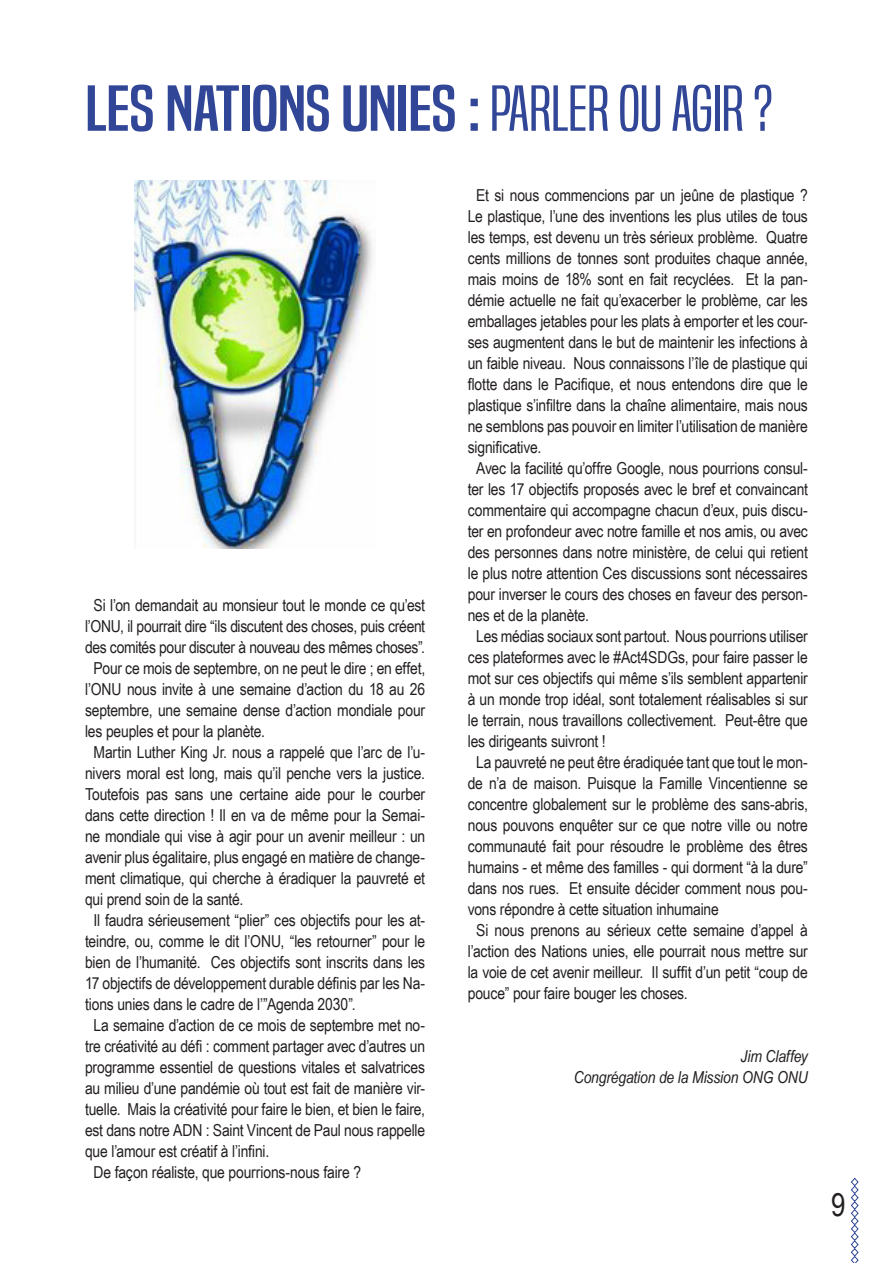
<style>
.page{position:relative;width:893px;height:1263px;background:#fff}
.page>*{position:absolute;margin:0;border:0;box-sizing:border-box;transform-origin:0 0}
.t1{font:60px "Built Titling Rg";letter-spacing:-.01em;color:#314697;scale:1.36 1}
.t2{font:31.5px "Arial Narrow";color:#231f20}
.t3{font:16.5px/21px "Arial Narrow";letter-spacing:-.01em;color:#231f20;text-align:justify}
.t4{font:italic 16.5px "Arial Narrow";letter-spacing:-.01em;color:#231f20}
.s1{font-family:"Built Titling Lt"}
</style>
<div class="page">
<svg style="left:850px;top:1177px;width:9px;height:86px"></svg>
<img style="left:135px;top:181px;width:238px;height:368px">
<p class="t1" style="left:85px;top:73px;width:508px">LES NATIONS UNIES : <span class="s1">PARLER OU AGIR ?</span></p>
<p class="t3" style="left:85px;top:594px;width:342px;text-align:center">Si l’on demandait au monsieur tout le monde ce qu’est l’ONU, il pourrait dire “ils discutent des choses, puis créent des comités pour discuter à nouveau des mêmes choses”.</p>
<p class="t3" style="left:85px;top:657px;width:342px;text-indent:9px">Pour ce mois de septembre, on ne peut le dire ; en effet, l’ONU nous invite à une semaine d’action du 18 au 26 septembre, une semaine dense d’action mondiale pour les peuples et pour la planète.</p>
<p class="t3" style="left:85px;top:741px;width:342px;text-indent:9px">Martin Luther King Jr. nous a rappelé que l’arc de l’u&shy;nivers moral est long, mais qu’il penche vers la justice.<br>Toutefois pas sans une certaine aide pour le courber dans cette direction ! Il en va de même pour la Semai&shy;ne mondiale qui vise à agir pour un avenir meilleur : un avenir plus égalitaire, plus engagé en matière de change&shy;ment climatique, qui cherche à éradiquer la pauvreté et qui prend soin de la santé.</p>
<p class="t3" style="left:85px;top:909px;width:342px;text-indent:9px">Il faudra sérieusement “plier” ces objectifs pour les at&shy;teindre, ou, comme le dit l’ONU, “les retourner” pour le bien de l’humanité. Ces objectifs sont inscrits dans les 17 objectifs de développement durable définis par les Na&shy;tions unies dans le cadre de l’”Agenda 2030”.</p>
<p class="t3" style="left:85px;top:1014px;width:342px;text-indent:9px">La semaine d’action de ce mois de septembre met no&shy;tre créativité au défi : comment partager avec d’autres un programme essentiel de questions vitales et salvatrices au milieu d’une pandémie où tout est fait de manière vir&shy;tuelle. Mais la créativité pour faire le bien, et bien le faire, est dans notre ADN : Saint Vincent de Paul nous rappelle que l’amour est créatif à l’infini.</p>
<p class="t3" style="left:94px;top:1161px;width:269px">De façon réaliste, que pourrions-nous faire ?</p>
<p class="t3" style="left:468px;top:184px;width:342px;text-indent:9px">Et si nous commencions par un jeûne de plastique ?<br>Le plastique, l’une des inventions les plus utiles de tous les temps, est devenu un très sérieux problème. Quatre cents millions de tonnes sont produites chaque année, mais moins de 18% sont en fait recyclées. Et la pan&shy;démie actuelle ne fait qu’exacerber le problème, car les emballages jetables pour les plats à emporter et les cour&shy;ses augmentent dans le but de maintenir les infections à un faible niveau. Nous connaissons l’île de plastique qui flotte dans le Pacifique, et nous entendons dire que le plastique s’infiltre dans la chaîne alimentaire, mais nous ne semblons pas pouvoir en limiter l’utilisation de manière significative.</p>
<p class="t3" style="left:468px;top:457px;width:342px;text-indent:9px">Avec la facilité qu’offre Google, nous pourrions consul&shy;ter les 17 objectifs proposés avec le bref et convaincant commentaire qui accompagne chacun d’eux, puis discu&shy;ter en profondeur avec notre famille et nos amis, ou avec des personnes dans notre ministère, de celui qui retient le plus notre attention Ces discussions sont nécessaires pour inverser le cours des choses en faveur des person&shy;nes et de la planète.</p>
<p class="t3" style="left:468px;top:625px;width:342px;text-indent:9px">Les médias sociaux sont partout. Nous pourrions utiliser ces plateformes avec le #Act4SDGs, pour faire passer le mot sur ces objectifs qui même s’ils semblent appartenir à un monde trop idéal, sont totalement réalisables si sur le terrain, nous travaillons collectivement. Peut-être que les dirigeants suivront !</p>
<p class="t3" style="left:468px;top:751px;width:342px;text-indent:9px">La pauvreté ne peut être éradiquée tant que tout le mon&shy;de n’a de maison. Puisque la Famille Vincentienne se concentre globalement sur le problème des sans-abris, nous pouvons enquêter sur ce que notre ville ou notre communauté fait pour résoudre le problème des êtres humains - et même des familles - qui dorment “à la dure” dans nos rues. Et ensuite décider comment nous pou&shy;vons répondre à cette situation inhumaine</p>
<p class="t3" style="left:468px;top:919px;width:342px;text-indent:9px">Si nous prenons au sérieux cette semaine d’appel à l’action des Nations unies, elle pourrait nous mettre sur la voie de cet avenir meilleur. Il suffit d’un petit “coup de pouce” pour faire bouger les choses.</p>
<p class="t4" style="left:740px;top:1045px;width:69px">Jim Claffey</p>
<p class="t4" style="left:574px;top:1066px;width:236px">Congrégation de la Mission ONG ONU</p>
<h2 class="t2" style="left:831px;top:1181px;width:16px">9</h2>
</div>
